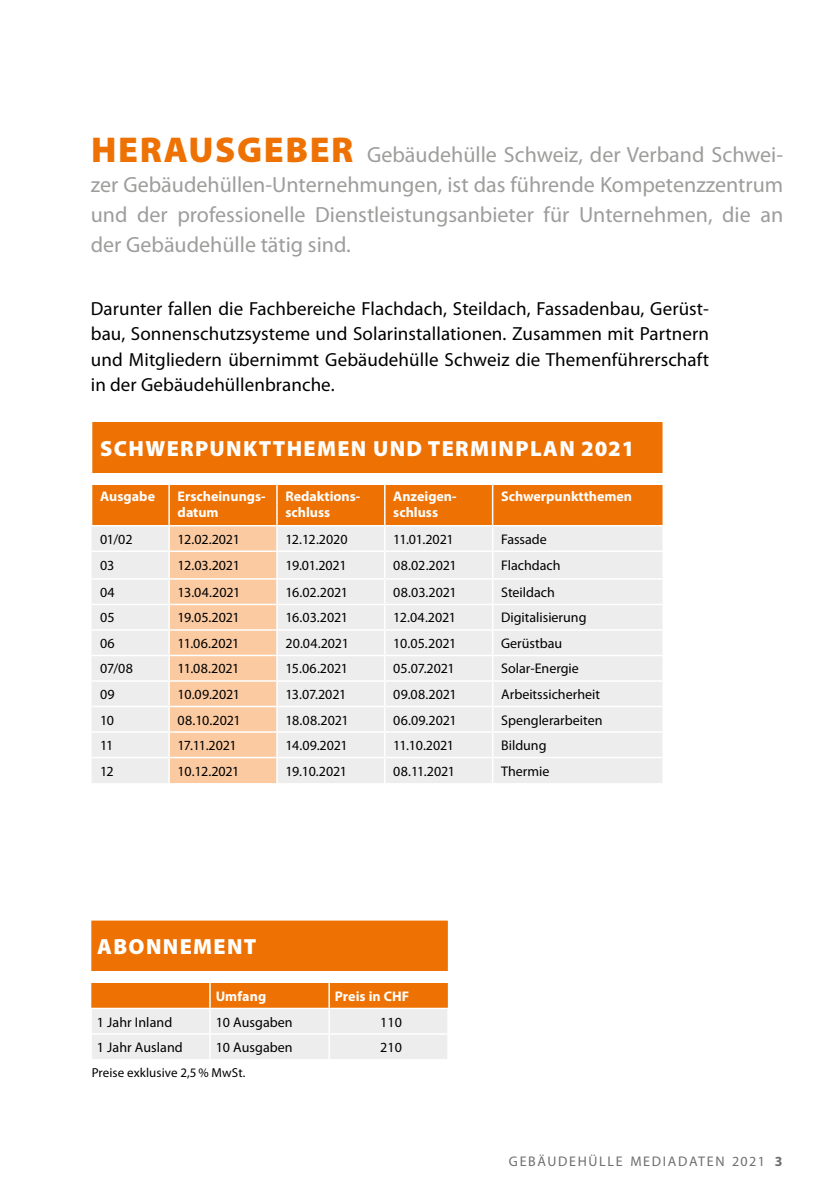
<style>
.page{position:relative;width:840px;height:1191px;background:#fff}
.page>*{position:absolute;margin:0;border:0;box-sizing:border-box;transform-origin:0 0}
.t1{font:22px/30px "Myriad Pro";color:#9d9d9c;text-align:justify}
.t2{font:900 22px "Myriad Pro";letter-spacing:.06em;color:#fff}
.t3{font:19px/25.6px "Myriad Pro";letter-spacing:.005em;color:#000;text-align:justify}
.t4{font:14px "Myriad Pro";color:#000}
.t5{font:700 14px/16px "Myriad Pro";color:#fff}
.t6{font:14px "Myriad Pro";letter-spacing:.12em;color:#706f6f}
.t7{font:13px "Myriad Pro";letter-spacing:.005em;color:#000}
.s1{font-weight:900;font-size:36px;color:#ee7203}
.s2{font-weight:700}
</style>
<div class="page">
<div style="left:92px;top:422px;width:570px;height:103px;background:#ee7203"></div>
<div style="left:91px;top:473px;width:572px;height:11px;background:#fff"></div>
<div style="left:92px;top:527px;width:570px;height:256px;background:#ededed"></div>
<hr style="left:168px;top:484px;width:2px;height:41px;background:#fff">
<hr style="left:276px;top:484px;width:1px;height:41px;background:#fff">
<hr style="left:384px;top:484px;width:1px;height:41px;background:#fff">
<hr style="left:491px;top:484px;width:2px;height:41px;background:#fff">
<hr style="left:168px;top:526px;width:2px;height:24px;background:#fff">
<hr style="left:491px;top:526px;width:2px;height:24px;background:#fff">
<hr style="left:168px;top:552px;width:2px;height:26px;background:#fff">
<hr style="left:491px;top:552px;width:2px;height:26px;background:#fff">
<hr style="left:168px;top:579px;width:2px;height:24px;background:#fff">
<hr style="left:491px;top:579px;width:2px;height:24px;background:#fff">
<hr style="left:168px;top:605px;width:2px;height:24px;background:#fff">
<hr style="left:491px;top:605px;width:2px;height:24px;background:#fff">
<hr style="left:168px;top:630px;width:2px;height:24px;background:#fff">
<hr style="left:491px;top:630px;width:2px;height:24px;background:#fff">
<hr style="left:168px;top:656px;width:2px;height:24px;background:#fff">
<hr style="left:491px;top:656px;width:2px;height:24px;background:#fff">
<hr style="left:168px;top:681px;width:2px;height:25px;background:#fff">
<hr style="left:491px;top:681px;width:2px;height:25px;background:#fff">
<hr style="left:168px;top:707px;width:2px;height:24px;background:#fff">
<hr style="left:491px;top:707px;width:2px;height:24px;background:#fff">
<hr style="left:168px;top:733px;width:2px;height:24px;background:#fff">
<hr style="left:491px;top:733px;width:2px;height:24px;background:#fff">
<hr style="left:168px;top:758px;width:2px;height:25px;background:#fff">
<svg style="left:169px;top:526px;width:108px;height:257px;background:#fbcda7"></svg>
<svg style="left:384px;top:527px;width:1px;height:256px"></svg>
<hr style="left:491px;top:758px;width:2px;height:25px;background:#fff">
<hr style="left:91px;top:550px;width:78px;height:2px;background:#fff">
<hr style="left:169px;top:550px;width:108px;height:2px;background:#fff">
<hr style="left:277px;top:550px;width:107px;height:2px;background:#fff">
<hr style="left:384px;top:550px;width:108px;height:2px;background:#fff">
<hr style="left:492px;top:550px;width:171px;height:2px;background:#fff">
<hr style="left:91px;top:578px;width:78px;height:1px;background:#fff">
<hr style="left:169px;top:578px;width:108px;height:1px;background:#fff">
<hr style="left:277px;top:578px;width:107px;height:1px;background:#fff">
<hr style="left:384px;top:578px;width:108px;height:1px;background:#fff">
<hr style="left:492px;top:578px;width:171px;height:1px;background:#fff">
<hr style="left:91px;top:603px;width:78px;height:2px;background:#fff">
<hr style="left:169px;top:603px;width:108px;height:2px;background:#fff">
<hr style="left:277px;top:603px;width:107px;height:2px;background:#fff">
<hr style="left:384px;top:603px;width:108px;height:2px;background:#fff">
<hr style="left:492px;top:603px;width:171px;height:2px;background:#fff">
<hr style="left:91px;top:629px;width:78px;height:1px;background:#fff">
<hr style="left:169px;top:629px;width:108px;height:1px;background:#fff">
<hr style="left:277px;top:629px;width:107px;height:1px;background:#fff">
<hr style="left:384px;top:629px;width:108px;height:1px;background:#fff">
<hr style="left:492px;top:629px;width:171px;height:1px;background:#fff">
<hr style="left:91px;top:654px;width:78px;height:2px;background:#fff">
<hr style="left:169px;top:654px;width:108px;height:2px;background:#fff">
<hr style="left:277px;top:654px;width:107px;height:2px;background:#fff">
<hr style="left:384px;top:654px;width:108px;height:2px;background:#fff">
<hr style="left:492px;top:654px;width:171px;height:2px;background:#fff">
<hr style="left:91px;top:680px;width:78px;height:1px;background:#fff">
<hr style="left:169px;top:680px;width:108px;height:1px;background:#fff">
<hr style="left:277px;top:680px;width:107px;height:1px;background:#fff">
<hr style="left:384px;top:680px;width:108px;height:1px;background:#fff">
<hr style="left:492px;top:680px;width:171px;height:1px;background:#fff">
<hr style="left:91px;top:706px;width:78px;height:1px;background:#fff">
<hr style="left:169px;top:706px;width:108px;height:1px;background:#fff">
<hr style="left:277px;top:706px;width:107px;height:1px;background:#fff">
<hr style="left:384px;top:706px;width:108px;height:1px;background:#fff">
<hr style="left:492px;top:706px;width:171px;height:1px;background:#fff">
<hr style="left:91px;top:731px;width:78px;height:2px;background:#fff">
<hr style="left:169px;top:731px;width:108px;height:2px;background:#fff">
<hr style="left:277px;top:731px;width:107px;height:2px;background:#fff">
<hr style="left:384px;top:731px;width:108px;height:2px;background:#fff">
<hr style="left:492px;top:731px;width:171px;height:2px;background:#fff">
<hr style="left:91px;top:757px;width:78px;height:1px;background:#fff">
<hr style="left:169px;top:757px;width:108px;height:1px;background:#fff">
<hr style="left:277px;top:757px;width:107px;height:1px;background:#fff">
<hr style="left:384px;top:757px;width:108px;height:1px;background:#fff">
<hr style="left:492px;top:757px;width:171px;height:1px;background:#fff">
<svg style="left:91px;top:920px;width:357px;height:139px;background:#efac71"></svg>
<h1 class="t1" style="left:91px;top:140px;width:693px"><span class="s1">HERAUSGEBER</span> Gebäudehülle Schweiz, der Verband Schwei&shy;zer Gebäudehüllen-Unternehmungen, ist das führende Kompetenzzentrum und der professionelle Dienstleistungsanbieter für Unternehmen, die an der Gebäudehülle tätig sind.</h1>
<p class="t3" style="left:91px;top:296px;width:619px">Darunter fallen die Fachbereiche Flachdach, Steildach, Fassadenbau, Gerüst&shy;bau, Sonnenschutzsysteme und Solarinstallationen. Zusammen mit Partnern und Mitgliedern übernimmt Gebäudehülle Schweiz die Themenführerschaft in der Gebäudehüllenbranche.</p>
<h1 class="t2" style="left:100px;top:436px;width:535px">SCHWERPUNKTTHEMEN UND TERMINPLAN 2021</h1>
<p class="t5" style="left:100px;top:488px;width:56px">Ausgabe</p>
<p class="t5" style="left:177px;top:488px;width:89px">Erscheinungs&shy;datum</p>
<p class="t5" style="left:285px;top:488px;width:76px">Redaktions&shy;schluss</p>
<p class="t5" style="left:393px;top:488px;width:65px">Anzeigen&shy;schluss</p>
<p class="t5" style="left:501px;top:488px;width:132px">Schwerpunktthemen</p>
<p class="t4" style="left:100px;top:531px;width:34px">01/02</p>
<p class="t4" style="left:177px;top:531px;width:64px">12.02.2021</p>
<p class="t4" style="left:285px;top:531px;width:64px">12.12.2020</p>
<p class="t4" style="left:393px;top:531px;width:62px">11.01.2021</p>
<p class="t4" style="left:501px;top:531px;width:47px">Fassade</p>
<p class="t4" style="left:100px;top:558px;width:16px">03</p>
<p class="t4" style="left:177px;top:558px;width:64px">12.03.2021</p>
<p class="t4" style="left:285px;top:558px;width:62px">19.01.2021</p>
<p class="t4" style="left:393px;top:558px;width:65px">08.02.2021</p>
<p class="t4" style="left:501px;top:558px;width:61px">Flachdach</p>
<p class="t4" style="left:100px;top:584px;width:16px">04</p>
<p class="t4" style="left:177px;top:584px;width:64px">13.04.2021</p>
<p class="t4" style="left:285px;top:584px;width:64px">16.02.2021</p>
<p class="t4" style="left:393px;top:584px;width:65px">08.03.2021</p>
<p class="t4" style="left:501px;top:584px;width:55px">Steildach</p>
<p class="t4" style="left:100px;top:610px;width:16px">05</p>
<p class="t4" style="left:177px;top:610px;width:63px">19.05.2021</p>
<p class="t4" style="left:285px;top:610px;width:64px">16.03.2021</p>
<p class="t4" style="left:393px;top:610px;width:64px">12.04.2021</p>
<p class="t4" style="left:501px;top:610px;width:87px">Digitalisierung</p>
<p class="t4" style="left:100px;top:635px;width:16px">06</p>
<p class="t4" style="left:177px;top:635px;width:63px">11.06.2021</p>
<p class="t4" style="left:285px;top:635px;width:65px">20.04.2021</p>
<p class="t4" style="left:393px;top:635px;width:65px">10.05.2021</p>
<p class="t4" style="left:501px;top:635px;width:63px">Gerüstbau</p>
<p class="t4" style="left:100px;top:661px;width:34px">07/08</p>
<p class="t4" style="left:177px;top:661px;width:63px">11.08.2021</p>
<p class="t4" style="left:285px;top:661px;width:64px">15.06.2021</p>
<p class="t4" style="left:393px;top:661px;width:63px">05.07.2021</p>
<p class="t4" style="left:501px;top:661px;width:79px">Solar-Energie</p>
<p class="t4" style="left:100px;top:686px;width:16px">09</p>
<p class="t4" style="left:177px;top:686px;width:64px">10.09.2021</p>
<p class="t4" style="left:285px;top:686px;width:62px">13.07.2021</p>
<p class="t4" style="left:393px;top:686px;width:65px">09.08.2021</p>
<p class="t4" style="left:501px;top:686px;width:100px">Arbeitssicherheit</p>
<p class="t4" style="left:100px;top:712px;width:15px">10</p>
<p class="t4" style="left:177px;top:712px;width:64px">08.10.2021</p>
<p class="t4" style="left:285px;top:712px;width:65px">18.08.2021</p>
<p class="t4" style="left:393px;top:712px;width:65px">06.09.2021</p>
<p class="t4" style="left:501px;top:712px;width:103px">Spenglerarbeiten</p>
<p class="t4" style="left:100px;top:737px;width:15px">11</p>
<p class="t4" style="left:177px;top:737px;width:61px">17.11.2021</p>
<p class="t4" style="left:285px;top:737px;width:64px">14.09.2021</p>
<p class="t4" style="left:393px;top:737px;width:62px">11.10.2021</p>
<p class="t4" style="left:501px;top:737px;width:47px">Bildung</p>
<p class="t4" style="left:100px;top:763px;width:15px">12</p>
<p class="t4" style="left:177px;top:763px;width:63px">10.12.2021</p>
<p class="t4" style="left:285px;top:763px;width:63px">19.10.2021</p>
<p class="t4" style="left:393px;top:763px;width:63px">08.11.2021</p>
<p class="t4" style="left:501px;top:763px;width:50px">Thermie</p>
<h1 class="t2" style="left:97px;top:934px;width:161px">ABONNEMENT</h1>
<p class="t5" style="left:215px;top:988px;width:52px">Umfang</p>
<p class="t5" style="left:334px;top:988px;width:76px">Preis in CHF</p>
<p class="t4" style="left:97px;top:1014px;width:77px">1 Jahr Inland</p>
<p class="t4" style="left:215px;top:1014px;width:79px">10 Ausgaben</p>
<p class="t4" style="left:380px;top:1014px;width:23px">110</p>
<p class="t4" style="left:97px;top:1039px;width:87px">1 Jahr Ausland</p>
<p class="t4" style="left:215px;top:1039px;width:79px">10 Ausgaben</p>
<p class="t4" style="left:380px;top:1039px;width:23px">210</p>
<p class="t7" style="left:92px;top:1065px;width:155px">Preise exklusive 2,5% MwSt.</p>
<p class="t6" style="left:508px;top:1154px;width:275px">GEBÄUDEHÜLLE MEDIADATEN 2021 <span class="s2">3</span></p>
</div>
